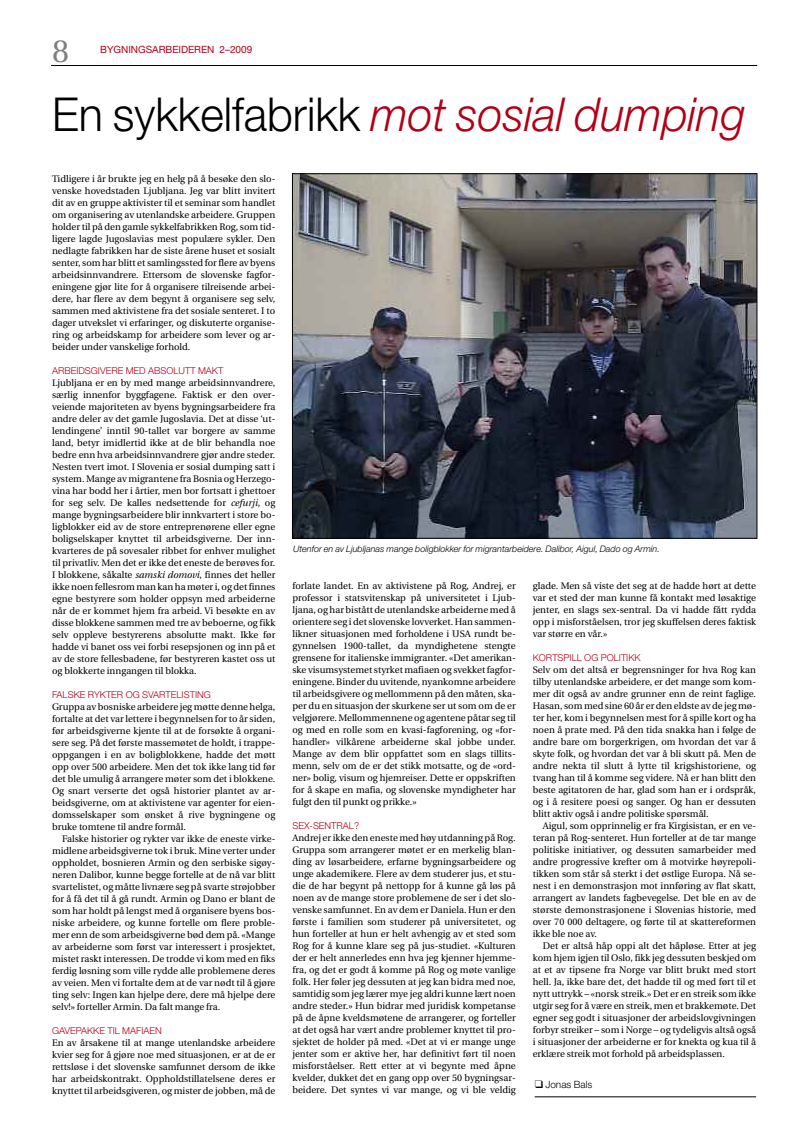
<style>
.page{position:relative;width:794px;height:1134px;background:#fff}
.page>*{position:absolute;margin:0;border:0;box-sizing:border-box;transform-origin:0 0}
.t1{font:italic 300 46.8px "Helvetica Neue";color:#b10016;scale:.96 1}
.t2{font:32px "Utopia";color:#808080}
.t3{font:10px "Helvetica Neue";color:#b10016}
.t4{font:300 10px "Helvetica Neue";color:#000}
.t5{font:9.5px/12px "Utopia";color:#000;text-align:justify}
.t6{font:300 9.5px "Helvetica Neue";color:#b10016}
.t7{font:italic 300 9px "Helvetica Neue";color:#000}
.s1{font-style:normal;color:#000}
.s2{font-style:italic}
</style>
<div class="page">
<hr style="left:51px;top:65px;width:706px;height:1px;background:#000">
<img style="left:294px;top:175px;width:461px;height:361px">
<hr style="left:534px;top:1097px;width:222px;height:1px;background:#000">
<h2 class="t2" style="left:52px;top:38px;width:18px">8</h2>
<p class="t3" style="left:100px;top:46px;width:154px">BYGNINGSARBEIDEREN 2–2009</p>
<h1 class="t1" style="left:52px;top:97px;width:724px"><span class="s1">En sykkelfabrikk</span> mot sosial dumping</h1>
<p class="t5" style="left:52px;top:173px;width:225px">Tidligere i år brukte jeg en helg på å besøke den slo&shy;venske hovedstaden Ljubljana. Jeg var blitt invitert dit av en gruppe aktivister til et seminar som handlet om organisering av utenlandske arbeidere. Gruppen holder til på den gamle sykkelfabrikken Rog, som tid&shy;ligere lagde Jugoslavias mest populære sykler. Den nedlagte fabrikken har de siste årene huset et sosialt senter, som har blitt et samlingssted for flere av byens arbeidsinnvandrere. Ettersom de slovenske fagfor&shy;eningene gjør lite for å organisere tilreisende arbei&shy;dere, har flere av dem begynt å organisere seg selv, sammen med aktivistene fra det sosiale senteret. I to dager utvekslet vi erfaringer, og diskuterte organise&shy;ring og arbeidskamp for arbeidere som lever og ar&shy;beider under vanskelige forhold.</p>
<p class="t6" style="left:52px;top:367px;width:173px">ARBEIDSGIVERE MED ABSOLUTT MAKT</p>
<p class="t5" style="left:52px;top:377px;width:225px">Ljubljana er en by med mange arbeidsinnvandrere, særlig innenfor byggfagene. Faktisk er den over&shy;veiende majoriteten av byens bygningsarbeidere fra andre deler av det gamle Jugoslavia. Det at disse ‘ut&shy;lendingene’ inntil 90-tallet var borgere av samme land, betyr imidlertid ikke at de blir behandla noe bedre enn hva arbeidsinnvandrere gjør andre steder.<br>Nesten tvert imot. I Slovenia er sosial dumping satt i system. Mange av migrantene fra Bosnia og Herzego&shy;vina har bodd her i årtier, men bor fortsatt i ghettoer for seg selv. De kalles nedsettende for <span class="s2">cefurji</span>, og mange bygningsarbeidere blir innkvartert i store bo&shy;ligblokker eid av de store entreprenørene eller egne boligselskaper knyttet til arbeidsgiverne. Der inn&shy;kvarteres de på sovesaler ribbet for enhver mulighet til privatliv. Men det er ikke det eneste de berøves for.<br>I blokkene, såkalte <span class="s2">samski domovi</span>, finnes det heller ikke noen fellesrom man kan ha møter i, og det finnes egne bestyrere som holder oppsyn med arbeiderne når de er kommet hjem fra arbeid. Vi besøkte en av disse blokkene sammen med tre av beboerne, og fikk selv oppleve bestyrerens absolutte makt. Ikke før hadde vi banet oss vei forbi resepsjonen og inn på et av de store fellesbadene, før bestyreren kastet oss ut og blokkerte inngangen til blokka.</p>
<p class="t6" style="left:52px;top:691px;width:160px">FALSKE RYKTER OG SVARTELISTING</p>
<p class="t5" style="left:52px;top:701px;width:225px">Gruppa av bosniske arbeidere jeg møtte denne helga, fortalte at det var lettere i begynnelsen for to år siden, før arbeidsgiverne kjente til at de forsøkte å organi&shy;sere seg. På det første massemøtet de holdt, i trappe&shy;oppgangen i en av boligblokkene, hadde det møtt opp over 500 arbeidere. Men det tok ikke lang tid før det ble umulig å arrangere møter som det i blokkene.<br>Og snart verserte det også historier plantet av ar&shy;beidsgiverne, om at aktivistene var agenter for eien&shy;domsselskaper som ønsket å rive bygningene og bruke tomtene til andre formål.</p>
<p class="t5" style="left:52px;top:833px;width:225px;text-indent:10px">Falske historier og rykter var ikke de eneste virke&shy;midlene arbeidsgiverne tok i bruk. Mine verter under oppholdet, bosnieren Armin og den serbiske sigøy&shy;neren Dalibor, kunne begge fortelle at de nå var blitt svartelistet, og måtte livnære seg på svarte strøjobber for å få det til å gå rundt. Armin og Dano er blant de som har holdt på lengst med å organisere byens bos&shy;niske arbeidere, og kunne fortelle om flere proble&shy;mer enn de som arbeidsgiverne bød dem på. «Mange av arbeiderne som først var interessert i prosjektet, mistet raskt interessen. De trodde vi kom med en fiks ferdig løsning som ville rydde alle problemene deres av veien. Men vi fortalte dem at de var nødt til å gjøre ting selv: Ingen kan hjelpe dere, dere må hjelpe dere selv!» forteller Armin. Da falt mange fra.</p>
<p class="t6" style="left:52px;top:1027px;width:111px">GAVEPAKKE TIL MAFIAEN</p>
<p class="t5" style="left:52px;top:1037px;width:225px">En av årsakene til at mange utenlandske arbeidere kvier seg for å gjøre noe med situasjonen, er at de er rettsløse i det slovenske samfunnet dersom de ikke har arbeidskontrakt. Oppholdstillatelsene deres er knyttet til arbeidsgiveren, og mister de jobben, må de</p>
<p class="t7" style="left:293px;top:545px;width:368px">Utenfor en av Ljubljanas mange boligblokker for migrantarbeidere. Dalibor, Aigul, Dado og Armin.</p>
<p class="t5" style="left:292px;top:581px;width:225px">forlate landet. En av aktivistene på Rog, Andrej, er professor i statsvitenskap på universitetet i Ljub&shy;ljana, og har bistått de utenlandske arbeiderne med å orientere seg i det slovenske lovverket. Han sammen&shy;likner situasjonen med forholdene i USA rundt be&shy;gynnelsen 1900-tallet, da myndighetene stengte grensene for italienske immigranter. «Det amerikan&shy;ske visumsystemet styrket mafiaen og svekket fagfor&shy;eningene. Binder du uvitende, nyankomne arbeidere til arbeidsgivere og mellommenn på den måten, ska&shy;per du en situasjon der skurkene ser ut som om de er velgjørere. Mellommennene og agentene påtar seg til og med en rolle som en kvasi-fagforening, og «for&shy;handler» vilkårene arbeiderne skal jobbe under.<br>Mange av dem blir oppfattet som en slags tillits&shy;menn, selv om de er det stikk motsatte, og de «ord&shy;ner» bolig, visum og hjemreiser. Dette er oppskriften for å skape en mafia, og slovenske myndigheter har fulgt den til punkt og prikke.»</p>
<p class="t6" style="left:292px;top:822px;width:68px">SEX-SENTRAL?</p>
<p class="t5" style="left:292px;top:833px;width:225px">Andrej er ikke den eneste med høy utdanning på Rog.<br>Gruppa som arrangerer møtet er en merkelig blan&shy;ding av løsarbeidere, erfarne bygningsarbeidere og unge akademikere. Flere av dem studerer jus, et stu&shy;die de har begynt på nettopp for å kunne gå løs på noen av de mange store problemene de ser i det slo&shy;venske samfunnet. En av dem er Daniela. Hun er den første i familien som studerer på universitetet, og hun forteller at hun er helt avhengig av et sted som Rog for å kunne klare seg på jus-studiet. «Kulturen der er helt annerledes enn hva jeg kjenner hjemme&shy;fra, og det er godt å komme på Rog og møte vanlige folk. Her føler jeg dessuten at jeg kan bidra med noe, samtidig som jeg lærer mye jeg aldri kunne lært noen andre steder.» Hun bidrar med juridisk kompetanse på de åpne kveldsmøtene de arrangerer, og forteller at det også har vært andre problemer knyttet til pro&shy;sjektet de holder på med. «Det at vi er mange unge jenter som er aktive her, har definitivt ført til noen misforståelser. Rett etter at vi begynte med åpne kvelder, dukket det en gang opp over 50 bygningsar&shy;beidere. Det syntes vi var mange, og vi ble veldig</p>
<p class="t5" style="left:533px;top:581px;width:225px">glade. Men så viste det seg at de hadde hørt at dette var et sted der man kunne få kontakt med løsaktige jenter, en slags sex-sentral. Da vi hadde fått rydda opp i misforståelsen, tror jeg skuffelsen deres faktisk var større en vår.»</p>
<p class="t6" style="left:533px;top:654px;width:109px">KORTSPILL OG POLITIKK</p>
<p class="t5" style="left:533px;top:665px;width:225px">Selv om det altså er begrensninger for hva Rog kan tilby utenlandske arbeidere, er det mange som kom&shy;mer dit også av andre grunner enn de reint faglige.<br>Hasan, som med sine 60 år er den eldste av de jeg mø&shy;ter her, kom i begynnelsen mest for å spille kort og ha noen å prate med. På den tida snakka han i følge de andre bare om borgerkrigen, om hvordan det var å skyte folk, og hvordan det var å bli skutt på. Men de andre nekta til slutt å lytte til krigshistoriene, og tvang han til å komme seg videre. Nå er han blitt den beste agitatoren de har, glad som han er i ordspråk, og i å resitere poesi og sanger. Og han er dessuten blitt aktiv også i andre politiske spørsmål.</p>
<p class="t5" style="left:533px;top:821px;width:225px;text-indent:10px">Aigul, som opprinnelig er fra Kirgisistan, er en ve&shy;teran på Rog-senteret. Hun forteller at de tar mange politiske initiativer, og dessuten samarbeider med andre progressive krefter om å motvirke høyrepoli&shy;tikken som står så sterkt i det østlige Europa. Nå se&shy;nest i en demonstrasjon mot innføring av flat skatt, arrangert av landets fagbevegelse. Det ble en av de største demonstrasjonene i Slovenias historie, med over 70 000 deltagere, og førte til at skattereformen ikke ble noe av.</p>
<p class="t5" style="left:533px;top:941px;width:225px;text-indent:10px">Det er altså håp oppi alt det håpløse. Etter at jeg kom hjem igjen til Oslo, fikk jeg dessuten beskjed om at et av tipsene fra Norge var blitt brukt med stort hell. Ja, ikke bare det, det hadde til og med ført til et nytt uttrykk – «norsk streik.» Det er en streik som ikke utgir seg for å være en streik, men et brakkemøte. Det egner seg godt i situasjoner der arbeidslovgivningen forbyr streiker – som i Norge – og tydeligvis altså også i situasjoner der arbeiderne er for knekta og kua til å erklære streik mot forhold på arbeidsplassen.</p>
<p class="t4" style="left:534px;top:1081px;width:59px">❑ Jonas Bals</p>
</div>
